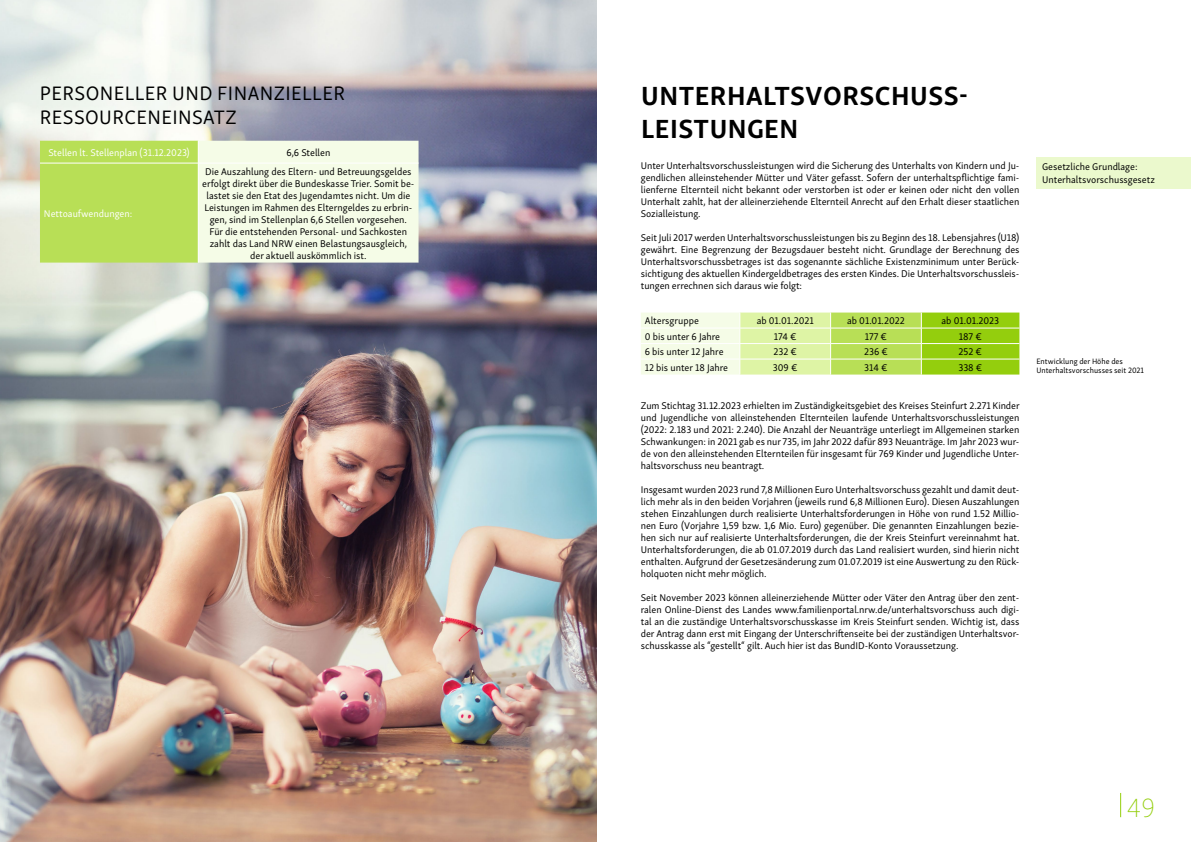
<style>
.page{position:relative;width:1191px;height:842px;background:#fff}
.page>*{position:absolute;margin:0;border:0;box-sizing:border-box;transform-origin:0 0}
.t1{font:100 27.1px "Skolar Sans Latn";color:#94ce0d}
.t2{font:700 27px/32.4px "Skolar Sans Latn";letter-spacing:.02em;color:#000}
.t3{font:20px/24px "Skolar Sans Latn";letter-spacing:.02em;color:#000}
.t4{font:10px/12px "Skolar Sans Latn";color:#000;text-align:justify}
.t5{font:10px "Skolar Sans Latn";color:#fff}
.t6{font:8px/9.6px "Skolar Sans Latn";color:#000}
</style>
<div class="page">
<svg style="left:1120px;top:793px;width:1px;height:24px"></svg>
<img style="left:0;top:0;width:597px;height:842px">
<div style="left:1036px;top:157px;width:155px;height:32px;background:#ebf9cd"></div>
<svg style="left:641px;top:313px;width:378px;height:62px"></svg>
<svg style="left:40px;top:141px;width:378px;height:122px"></svg>
<hr style="left:40px;top:163px;width:158px;height:1px;background:#fff">
<hr style="left:198px;top:163px;width:220px;height:1px;background:#fff">
<hr style="left:198px;top:163px;width:1px;height:100px;background:#fff">
<h3 class="t3" style="left:40px;top:80px;width:307px">PERSONELLER UND FINANZIELLER<br>RESSOURCENEINSATZ</h3>
<p class="t5" style="left:48px;top:145px;width:143px">Stellen lt. Stellenplan (31.12.2023)</p>
<p class="t4" style="left:286px;top:145px;width:46px">6,6 Stellen</p>
<p class="t5" style="left:44px;top:206px;width:90px">Nettoaufwendungen:</p>
<p class="t4" style="left:202px;top:164px;width:214px;text-align:center">Die Auszahlung des Eltern- und Betreuungsgeldes erfolgt direkt über die Bundeskasse Trier. Somit be&shy;lastet sie den Etat des Jugendamtes nicht. Um die Leistungen im Rahmen des Elterngeldes zu erbrin&shy;gen, sind im Stellenplan 6,6 Stellen vorgesehen.<br>Für die entstehenden Personal- und Sachkosten zahlt das Land NRW einen Belastungsausgleich, der aktuell auskömmlich ist.</p>
<h2 class="t2" style="left:641px;top:77px;width:328px">UNTERHALTSVORSCHUSS-<br>LEISTUNGEN</h2>
<p class="t4" style="left:641px;top:159px;width:380px">Unter Unterhaltsvorschussleistungen wird die Sicherung des Unterhalts von Kindern und Ju&shy;gendlichen alleinstehender Mütter und Väter gefasst. Sofern der unterhaltspflichtige fami&shy;lienferne Elternteil nicht bekannt oder verstorben ist oder er keinen oder nicht den vollen Unterhalt zahlt, hat der alleinerziehende Elternteil Anrecht auf den Erhalt dieser staatlichen Sozialleistung.</p>
<p class="t4" style="left:641px;top:231px;width:380px">Seit Juli 2017 werden Unterhaltsvorschussleistungen bis zu Beginn des 18. Lebensjahres (U18) gewährt. Eine Begrenzung der Bezugsdauer besteht nicht. Grundlage der Berechnung des Unterhaltsvorschussbetrages ist das sogenannte sächliche Existenzminimum unter Berück&shy;sichtigung des aktuellen Kindergeldbetrages des ersten Kindes. Die Unterhaltsvorschussleis&shy;tungen errechnen sich daraus wie folgt:</p>
<p class="t4" style="left:1042px;top:160px;width:114px;line-height:12.8px">Gesetzliche Grundlage:<br>Unterhaltsvorschussgesetz</p>
<p class="t4" style="left:645px;top:314px;width:56px">Altersgruppe</p>
<p class="t4" style="left:756px;top:314px;width:59px">ab 01.01.2021</p>
<p class="t4" style="left:847px;top:314px;width:59px">ab 01.01.2022</p>
<p class="t4" style="left:941px;top:314px;width:59px">ab 01.01.2023</p>
<p class="t4" style="left:645px;top:329px;width:77px">0 bis unter 6 Jahre</p>
<p class="t4" style="left:774px;top:329px;width:24px">174 €</p>
<p class="t4" style="left:865px;top:329px;width:24px">177 €</p>
<p class="t4" style="left:958px;top:329px;width:25px">187 €</p>
<p class="t4" style="left:645px;top:345px;width:80px">6 bis unter 12 Jahre</p>
<p class="t4" style="left:773px;top:345px;width:25px">232 €</p>
<p class="t4" style="left:864px;top:345px;width:25px">236 €</p>
<p class="t4" style="left:958px;top:345px;width:25px">252 €</p>
<p class="t4" style="left:645px;top:360px;width:85px">12 bis unter 18 Jahre</p>
<p class="t4" style="left:773px;top:360px;width:26px">309 €</p>
<p class="t4" style="left:864px;top:360px;width:25px">314 €</p>
<p class="t4" style="left:958px;top:360px;width:26px">338 €</p>
<p class="t6" style="left:1036px;top:355px;width:109px">Entwicklung der Höhe des<br>Unterhaltsvorschusses seit 2021</p>
<p class="t4" style="left:641px;top:399px;width:380px">Zum Stichtag 31.12.2023 erhielten im Zuständigkeitsgebiet des Kreises Steinfurt 2.271 Kinder und Jugendliche von alleinstehenden Elternteilen laufende Unterhaltsvorschussleistungen (2022: 2.183 und 2021: 2.240). Die Anzahl der Neuanträge unterliegt im Allgemeinen starken Schwankungen: in 2021 gab es nur 735, im Jahr 2022 dafür 893 Neuanträge. Im Jahr 2023 wur&shy;de von den alleinstehenden Elternteilen für insgesamt für 769 Kinder und Jugendliche Unter&shy;haltsvorschuss neu beantragt.</p>
<p class="t4" style="left:641px;top:483px;width:380px">Insgesamt wurden 2023 rund 7,8 Millionen Euro Unterhaltsvorschuss gezahlt und damit deut&shy;lich mehr als in den beiden Vorjahren (jeweils rund 6,8 Millionen Euro). Diesen Auszahlungen stehen Einzahlungen durch realisierte Unterhaltsforderungen in Höhe von rund 1.52 Millio&shy;nen Euro (Vorjahre 1,59 bzw. 1,6 Mio. Euro) gegenüber. Die genannten Einzahlungen bezie&shy;hen sich nur auf realisierte Unterhaltsforderungen, die der Kreis Steinfurt vereinnahmt hat.<br>Unterhaltsforderungen, die ab 01.07.2019 durch das Land realisiert wurden, sind hierin nicht enthalten. Aufgrund der Gesetzesänderung zum 01.07.2019 ist eine Auswertung zu den Rück&shy;holquoten nicht mehr möglich.</p>
<p class="t4" style="left:641px;top:591px;width:380px">Seit November 2023 können alleinerziehende Mütter oder Väter den Antrag über den zent&shy;ralen Online-Dienst des Landes www.familienportal.nrw.de/unterhaltsvorschuss auch digi&shy;tal an die zuständige Unterhaltsvorschusskasse im Kreis Steinfurt senden. Wichtig ist, dass der Antrag dann erst mit Eingang der Unterschriftenseite bei der zuständigen Unterhaltsvor&shy;schusskasse als “gestellt“ gilt. Auch hier ist das BundID-Konto Voraussetzung.</p>
<h1 class="t1" style="left:1126px;top:789px;width:30px">49</h1>
</div>
